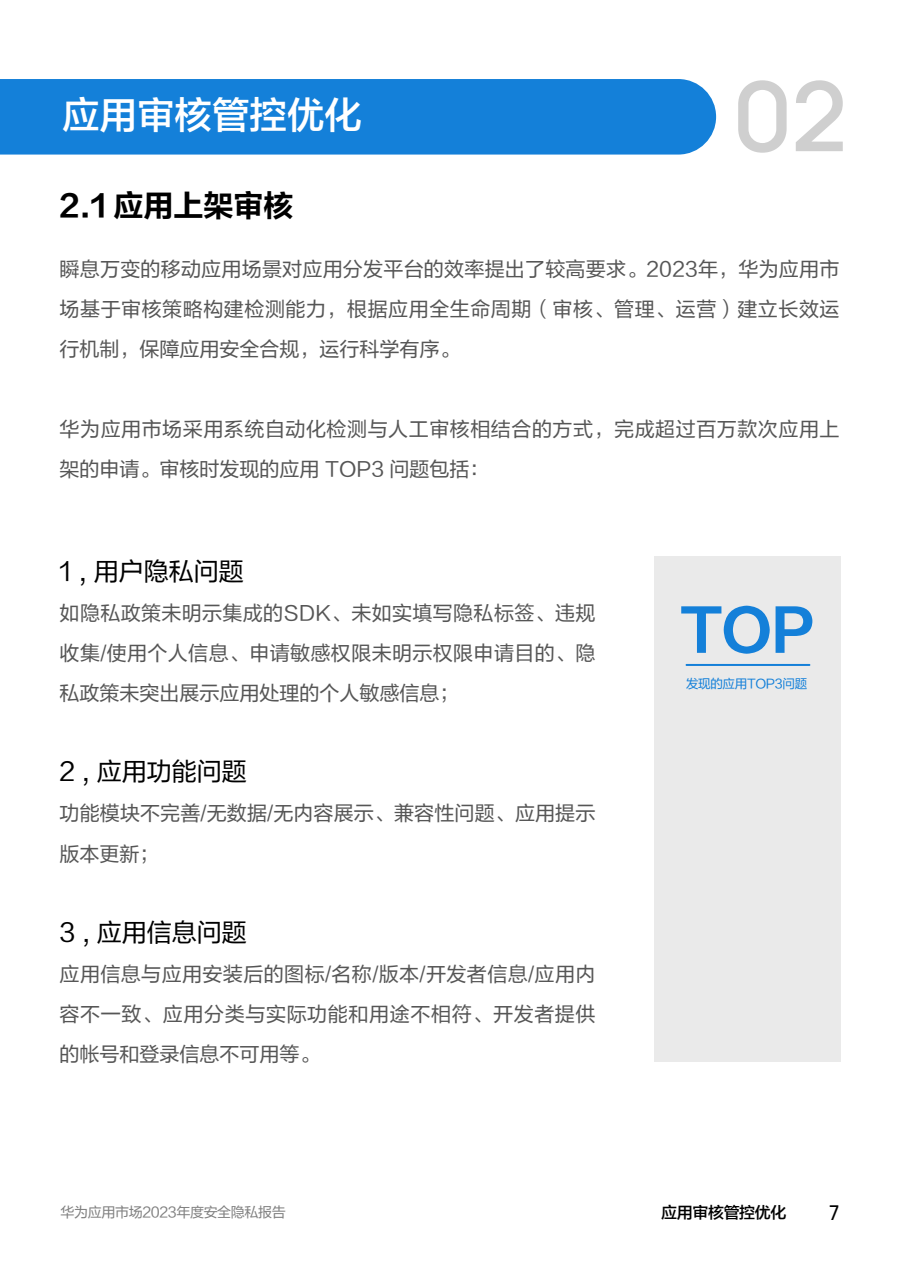
<style>
.page{position:relative;width:900px;height:1274px;background:#fff}
.page>*{position:absolute;margin:0;border:0;box-sizing:border-box;transform-origin:0 0}
.t1{font:600 96.45px "Manrope";color:#cfcfcf}
.t2{font:57.5px "FZLTCHJW GB1 0";color:#1480d9}
.t3{font:37.5px "FZLTZHJW GB1 0";color:#fff}
.t4{font:30px "FZLTCHJW GB1 0";color:#000}
.t5{font:25px "FZLTHJW GB1 0";color:#000}
.t6{font:20px/40px "FZLTHJW GB1 0";letter-spacing:.02em;color:#565656;text-align:justify}
.t7{font:500 20px "Manrope";color:#000}
.t8{font:16px "FZLTZHJW GB1 0";letter-spacing:-.025em;color:#000}
.t9{font:14px "FZLTHJW GB1 0";letter-spacing:-.025em;color:#808080}
.t10{font:12.5px "FZLTHJW GB1 0";letter-spacing:-.025em;color:#1480d9}
</style>
<div class="page">
<div style="left:0;top:79px;width:716px;height:75px;background:#1480d9"></div>
<div style="left:655px;top:556px;width:186px;height:506px;background:#eaeaea"></div>
<hr style="left:686px;top:664px;width:124px;height:2px;background:#1480d9">
<h3 class="t3" style="left:62px;top:94px;width:302px">应用审核管控优化</h3>
<h3 class="t4" style="left:60px;top:189px;width:236px">2.1 应用上架审核</h3>
<h1 class="t1" style="left:731px;top:56px;width:118px">02</h1>
<p class="t6" style="left:60px;top:249px;width:781px">瞬息万变的移动应用场景对应用分发平台的效率提出了较高要求。2023年，华为应用市场基于审核策略构建检测能力，根据应用全生命周期（审核、管理、运营）建立长效运行机制，保障应用安全合规，运行科学有序。</p>
<p class="t6" style="left:60px;top:409px;width:781px">华为应用市场采用系统自动化检测与人工审核相结合的方式，完成超过百万款次应用上架的申请。审核时发现的应用 TOP3 问题包括：</p>
<p class="t5" style="left:60px;top:558px;width:186px">1 , 用户隐私问题</p>
<p class="t6" style="left:60px;top:594px;width:537px">如隐私政策未明示集成的SDK、未如实填写隐私标签、违规收集/使用个人信息、申请敏感权限未明示权限申请目的、隐私政策未突出展示应用处理的个人敏感信息；</p>
<p class="t5" style="left:60px;top:758px;width:189px">2 , 应用功能问题</p>
<p class="t6" style="left:60px;top:794px;width:537px">功能模块不完善/无数据/无内容展示、兼容性问题、应用提示版本更新；</p>
<p class="t5" style="left:60px;top:918px;width:189px">3 , 应用信息问题</p>
<p class="t6" style="left:60px;top:954px;width:537px">应用信息与应用安装后的图标/名称/版本/开发者信息/应用内容不一致、应用分类与实际功能和用途不相符、开发者提供的帐号和登录信息不可用等。</p>
<h2 class="t2" style="left:680px;top:598px;width:137px">TOP</h2>
<p class="t10" style="left:686px;top:677px;width:123px">发现的应用TOP3问题</p>
<p class="t9" style="left:61px;top:1204px;width:227px">华为应用市场2023年度安全隐私报告</p>
<p class="t8" style="left:661px;top:1203px;width:127px">应用审核管控优化</p>
<p class="t7" style="left:829px;top:1200px;width:12px">7</p>
</div>
